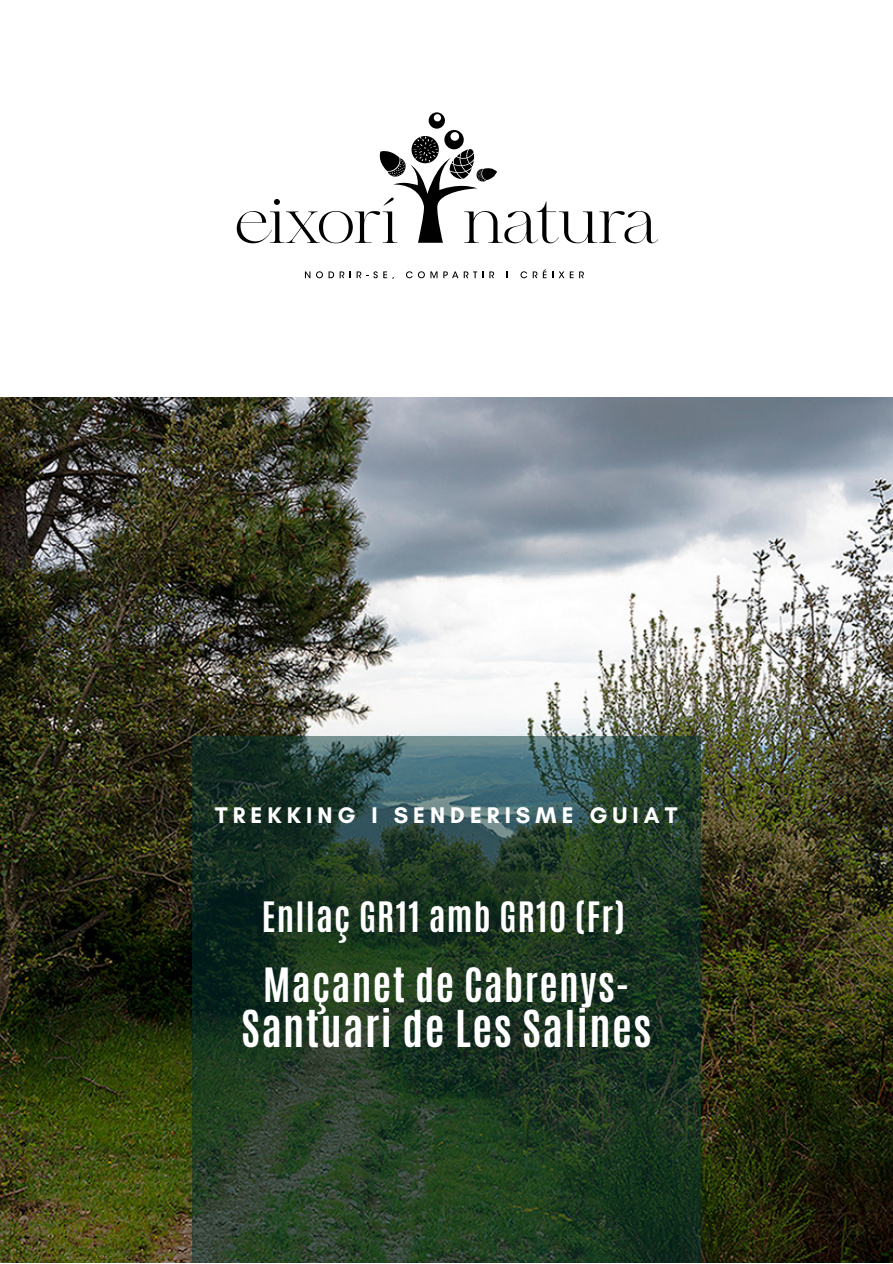
<style>
.page{position:relative;width:893px;height:1264px;background:#fff}
.page>*{position:absolute;margin:0;border:0;box-sizing:border-box;transform-origin:0 0}
.t1{font:700 42.45px "Antonio";letter-spacing:.035em;color:#fff}
.t2{font:700 39.45px "Antonio";letter-spacing:.035em;color:#fff}
.t3{font:700 34.95px "Antonio";letter-spacing:.035em;color:#fff}
.t4{font:700 23.1px "Glacial Indifference";letter-spacing:.22em;color:#fff}
</style>
<div class="page">
<img style="left:0;top:398px;width:892px;height:864px">
<svg style="left:192px;top:735px;width:508px;height:527px;background:#233d2a"></svg>
<svg style="left:236px;top:112px;width:422px;height:131px"></svg>
<svg style="left:305px;top:271px;width:5px;height:7px"></svg>
<svg style="left:316px;top:271px;width:28px;height:7px"></svg>
<svg style="left:350px;top:271px;width:44px;height:8px"></svg>
<svg style="left:406px;top:271px;width:6px;height:7px"></svg>
<svg style="left:418px;top:271px;width:19px;height:7px"></svg>
<svg style="left:443px;top:271px;width:40px;height:7px"></svg>
<svg style="left:489px;top:271px;width:5px;height:7px"></svg>
<svg style="left:520px;top:269px;width:26px;height:9px"></svg>
<svg style="left:552px;top:271px;width:21px;height:7px"></svg>
<svg style="left:579px;top:271px;width:5px;height:7px"></svg>
<p class="t4" style="left:215px;top:801px;width:464px">TREKKING I SENDERISME GUIAT</p>
<h3 class="t3" style="left:262px;top:892px;width:365px">Enllaç GR11 amb GR10 (Fr)</h3>
<h2 class="t2" style="left:263px;top:956px;width:368px">Maçanet de Cabrenys-</h2>
<h1 class="t1" style="left:241px;top:998px;width:412px">Santuari de Les Salines</h1>
</div>
